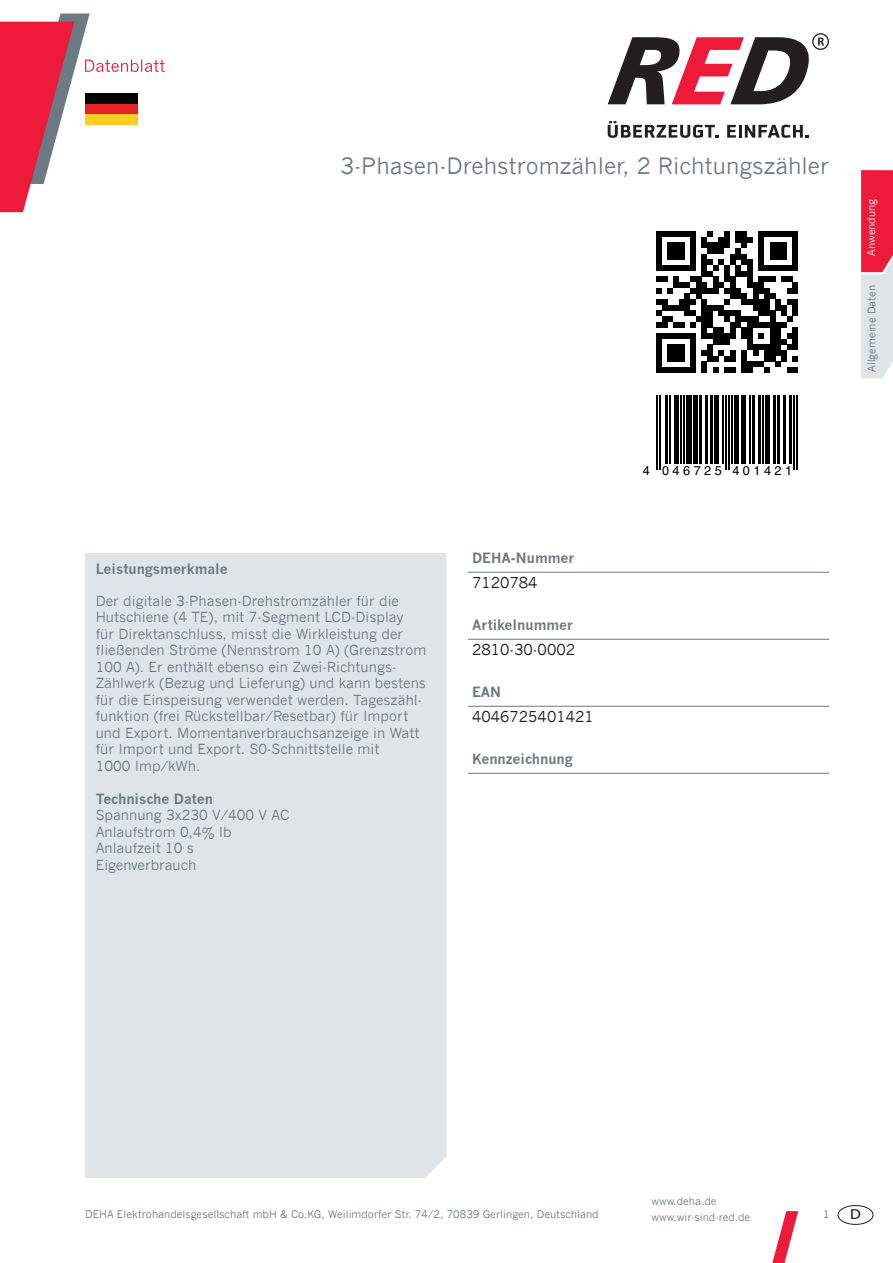
<style>
.page{position:relative;width:893px;height:1263px;background:#fff}
.page>*{position:absolute;margin:0;border:0;box-sizing:border-box;transform-origin:0 0}
.t1{font:22.5px "News Gothic";color:#6b7a83}
.t2{font:15px "News Gothic";color:#231f20}
.t3{font:13.8px/16.5px "News Gothic";color:#6b7a83}
.t4{font:700 13.8px "News Gothic";color:#6b7a83}
.t5{font:13.5px "Tahoma";color:#231f20;scale:1.17 1}
.t6{font:12.75px "Helvetica";letter-spacing:.27em;color:#000}
.t7{font:10.5px/16.5px "News Gothic";color:#6b7a83}
.t8{font:10.5px "News Gothic";color:#fff}
</style>
<div class="page">
<svg style="left:0;top:14px;width:165px;height:198px"></svg>
<svg style="left:608px;top:121px;width:111px;height:17px"></svg>
<svg style="left:727px;top:125px;width:82px;height:13px"></svg>
<svg style="left:608px;top:33px;width:221px;height:71px"></svg>
<svg style="left:861px;top:170px;width:32px;height:208px;background:#e68496"></svg>
<svg style="left:772px;top:1211px;width:26px;height:52px"></svg>
<div style="left:838px;top:1205px;width:35px;height:19px;border:1px solid #231f20;border-radius:50%"></div>
<div style="left:85px;top:553px;width:361px;height:625px;background:#dfe4e8"></div>
<div style="left:85px;top:94px;width:52px;height:31px;background:#030505"></div>
<div style="left:85px;top:104px;width:52px;height:21px;background:#e82122"></div>
<div style="left:85px;top:114px;width:52px;height:11px;background:#fecc26"></div>
<svg style="left:656px;top:231px;width:142px;height:142px"></svg>
<hr style="left:656px;top:395px;width:2px;height:75px;background:#000">
<hr style="left:659px;top:395px;width:2px;height:75px;background:#000">
<hr style="left:665px;top:395px;width:3px;height:68px;background:#000">
<hr style="left:669px;top:395px;width:2px;height:68px;background:#000">
<hr style="left:674px;top:395px;width:4px;height:68px;background:#000">
<hr style="left:680px;top:395px;width:1px;height:68px;background:#000">
<hr style="left:683px;top:395px;width:1px;height:68px;background:#000">
<div style="left:686px;top:395px;width:6px;height:68px;background:#000"></div>
<div style="left:693px;top:395px;width:5px;height:68px;background:#000"></div>
<hr style="left:699px;top:395px;width:3px;height:68px;background:#000">
<hr style="left:705px;top:395px;width:3px;height:68px;background:#000">
<hr style="left:710px;top:395px;width:3px;height:68px;background:#000">
<div style="left:714px;top:395px;width:5px;height:68px;background:#000"></div>
<hr style="left:722px;top:395px;width:1px;height:68px;background:#000">
<hr style="left:725px;top:395px;width:1px;height:75px;background:#000">
<hr style="left:728px;top:395px;width:1px;height:75px;background:#000">
<hr style="left:731px;top:395px;width:1px;height:68px;background:#000">
<hr style="left:734px;top:395px;width:4px;height:68px;background:#000">
<div style="left:741px;top:395px;width:5px;height:68px;background:#000"></div>
<hr style="left:749px;top:395px;width:1px;height:68px;background:#000">
<hr style="left:752px;top:395px;width:3px;height:68px;background:#000">
<hr style="left:758px;top:395px;width:3px;height:68px;background:#000">
<hr style="left:762px;top:395px;width:2px;height:68px;background:#000">
<div style="left:765px;top:395px;width:5px;height:68px;background:#000"></div>
<hr style="left:773px;top:395px;width:3px;height:68px;background:#000">
<hr style="left:777px;top:395px;width:3px;height:68px;background:#000">
<hr style="left:783px;top:395px;width:3px;height:68px;background:#000">
<hr style="left:789px;top:395px;width:3px;height:68px;background:#000">
<hr style="left:794px;top:395px;width:1px;height:75px;background:#000">
<hr style="left:797px;top:395px;width:1px;height:75px;background:#000">
<hr style="left:468px;top:572px;width:361px;height:1px;background:#6b7a83">
<hr style="left:468px;top:639px;width:361px;height:1px;background:#6b7a83">
<hr style="left:468px;top:706px;width:361px;height:1px;background:#6b7a83">
<hr style="left:468px;top:773px;width:361px;height:1px;background:#6b7a83">
<h1 class="t1" style="left:340px;top:152px;width:491px">3-Phasen-Drehstromzähler, 2 Richtungszähler</h1>
<p class="t4" style="left:96px;top:560px;width:134px">Leistungsmerkmale</p>
<p class="t3" style="left:96px;top:592px;width:332px">Der digitale 3-Phasen-Drehstromzähler für die Hutschiene (4 TE), mit 7-Segment LCD-Display<br>für Direktanschluss, misst die Wirkleistung der fließenden Ströme (Nennstrom 10 A) (Grenzstrom 100 A). Er enthält ebenso ein Zwei-Richtungs-Zählwerk (Bezug und Lieferung) und kann bestens für die Einspeisung verwendet werden. Tageszähl&shy;funktion (frei Rückstellbar/Resetbar) für Import und Export. Momentanverbrauchsanzeige in Watt für Import und Export. S0-Schnittstelle mit<br>1000 Imp/kWh.</p>
<p class="t4" style="left:96px;top:790px;width:119px">Technische Daten</p>
<p class="t3" style="left:96px;top:807px;width:195px">Spannung 3x230 V/400 V AC<br>Anlaufstrom 0,4% lb<br>Anlaufzeit 10 s<br>Eigenverbrauch</p>
<p class="t4" style="left:472px;top:550px;width:104px">DEHA-Nummer</p>
<p class="t2" style="left:472px;top:574px;width:67px">7120784</p>
<p class="t4" style="left:472px;top:617px;width:102px">Artikelnummer</p>
<p class="t2" style="left:472px;top:641px;width:105px">2810-30-0002</p>
<p class="t4" style="left:472px;top:684px;width:31px">EAN</p>
<p class="t2" style="left:472px;top:708px;width:123px">4046725401421</p>
<p class="t4" style="left:472px;top:751px;width:102px">Kennzeichnung</p>
<p class="t6" style="left:643px;top:461px;width:151px">4 046725 401421</p>
<p class="t8" style="left:865px;top:256px;width:59px;rotate:-90deg">Anwendung</p>
<p class="t7" style="left:863px;top:372px;width:89px;rotate:-90deg">Allgemeine Daten</p>
<p class="t7" style="left:651px;top:1192px;width:100px">www.deha.de www.wir-sind-red.de</p>
<p class="t7" style="left:85px;top:1206px;width:515px">DEHA Elektrohandelsgesellschaft mbH &amp; Co.KG, Weilimdorfer Str. 74/2, 70839 Gerlingen, Deutschland</p>
<p class="t7" style="left:823px;top:1206px;width:8px">1</p>
<p class="t5" style="left:850px;top:1205px;width:11px">D</p>
</div>
